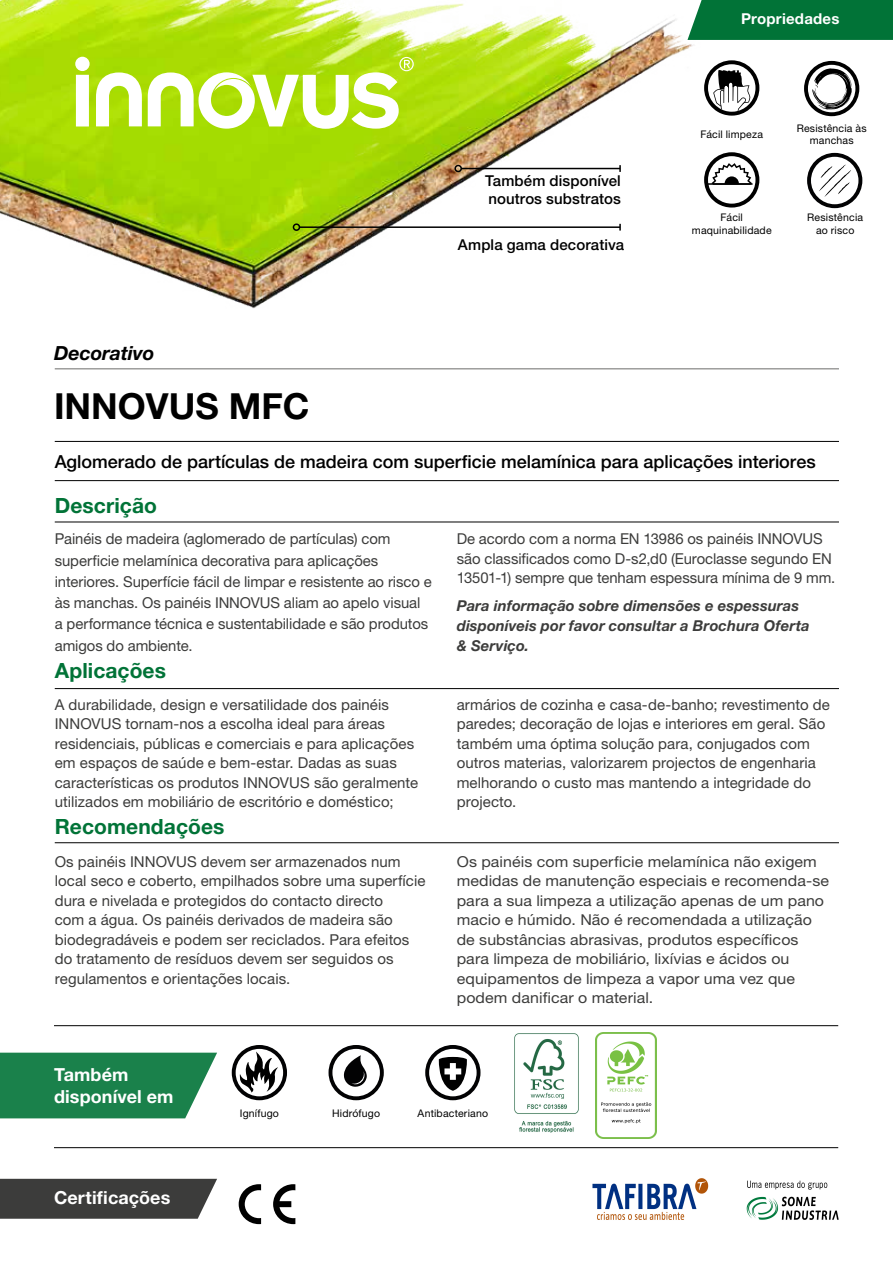
<style>
.page{position:relative;width:893px;height:1263px;background:#fff}
.page>*{position:absolute;margin:0;border:0;box-sizing:border-box;transform-origin:0 0}
.t1{font:700 36px "Helvetica Neue LT Pro";color:#000}
.t2{font:700 21px "Helvetica Neue LT Pro";letter-spacing:.005em;color:#017337}
.t3{font:italic 700 19.5px "Helvetica Neue LT Pro";color:#000}
.t4{font:500 18px "Helvetica Neue LT Pro";color:#000}
.t5{font:700 18px/21.6px "Helvetica Neue LT Pro";letter-spacing:.005em;color:#fff}
.t6{font:15px/19.5px "Helvetica Neue LT Pro";letter-spacing:.005em;color:#3c3c3b}
.t7{font:15px/19.5px "Helvetica Neue LT Pro";letter-spacing:.005em;color:#3c3c3b;scale:1.06 1}
.t8{font:italic 700 15px/19.6px "Helvetica Neue LT Pro";letter-spacing:.005em;color:#3c3c3b}
.t9{font:500 15px/18px "Helvetica Neue LT Pro";letter-spacing:.005em;color:#000}
.t10{font:700 15px "Helvetica Neue LT Pro";letter-spacing:.015em;color:#fff}
.t11{font:10.5px/12.6px "Helvetica Neue LT Pro";letter-spacing:.015em;color:#000;text-align:center}
</style>
<div class="page">
<img style="left:0;top:0;width:693px;height:308px">
<div style="left:76px;top:75px;width:13px;height:51px;background:#fff"></div>
<div style="left:75px;top:57px;width:15px;height:14px;background:#fff;border-radius:50%"></div>
<svg style="left:96px;top:72px;width:46px;height:54px"></svg>
<svg style="left:148px;top:57px;width:266px;height:72px"></svg>
<hr style="left:55px;top:368px;width:784px;height:1px;background:#9d9d9c">
<hr style="left:55px;top:441px;width:784px;height:1px;background:#000">
<hr style="left:55px;top:480px;width:784px;height:1px;background:#000">
<hr style="left:55px;top:522px;width:784px;height:1px;background:#000">
<div style="left:687px;top:0;width:206px;height:40px;background:#017337"></div>
<hr style="left:55px;top:688px;width:784px;height:1px;background:#000">
<hr style="left:55px;top:842px;width:784px;height:1px;background:#000">
<hr style="left:54px;top:1147px;width:784px;height:1px;background:#000">
<hr style="left:54px;top:1025px;width:784px;height:1px;background:#000">
<svg style="left:0;top:1053px;width:217px;height:65px;background:#2a8a58"></svg>
<div style="left:0;top:1179px;width:217px;height:40px;background:#3c3c3b"></div>
<svg style="left:232px;top:1045px;width:55px;height:55px"></svg>
<hr style="left:299px;top:226px;width:321px;height:2px;background:#000">
<div style="left:293px;top:223px;width:7px;height:8px;border:2px solid #000;border-radius:50%"></div>
<svg style="left:619px;top:224px;width:2px;height:7px"></svg>
<hr style="left:461px;top:168px;width:159px;height:1px;background:#000">
<div style="left:454px;top:165px;width:8px;height:7px;border:2px solid #000;border-radius:50%"></div>
<svg style="left:619px;top:165px;width:2px;height:7px"></svg>
<svg style="left:704px;top:60px;width:55px;height:56px"></svg>
<svg style="left:704px;top:152px;width:55px;height:56px"></svg>
<svg style="left:804px;top:61px;width:55px;height:55px"></svg>
<svg style="left:807px;top:153px;width:55px;height:55px"></svg>
<svg style="left:329px;top:1045px;width:55px;height:55px"></svg>
<svg style="left:425px;top:1045px;width:55px;height:55px"></svg>
<svg style="left:273px;top:1184px;width:22px;height:40px"></svg>
<svg style="left:239px;top:1184px;width:22px;height:40px"></svg>
<img style="left:514px;top:1033px;width:64px;height:100px">
<img style="left:596px;top:1032px;width:61px;height:107px">
<img style="left:592px;top:1178px;width:247px;height:42px">
<p class="t10" style="left:741px;top:10px;width:100px">Propriedades</p>
<h3 class="t3" style="left:54px;top:341px;width:102px">Decorativo</h3>
<h1 class="t1" style="left:54px;top:384px;width:257px">INNOVUS MFC</h1>
<p class="t9" style="left:485px;top:171px;width:137px">Também disponível noutros substratos</p>
<p class="t9" style="left:458px;top:235px;width:168px">Ampla gama decorativa</p>
<p class="t11" style="left:700px;top:128px;width:64px">Fácil limpeza</p>
<p class="t11" style="left:797px;top:121px;width:71px">Resistência às manchas</p>
<p class="t11" style="left:692px;top:211px;width:81px">Fácil maquinabilidade</p>
<p class="t11" style="left:807px;top:211px;width:57px">Resistência ao risco</p>
<p class="t4" style="left:55px;top:451px;width:762px">Aglomerado de partículas de madeira com superficie melamínica para aplicações interiores</p>
<h2 class="t2" style="left:55px;top:492px;width:104px">Descrição</h2>
<p class="t6" style="left:55px;top:528px;width:379px;line-height:21.3px">Painéis de madeira (aglomerado de partículas) com superficie melamínica decorativa para aplicações interiores. Superfície fácil de limpar e resistente ao risco e às manchas. Os painéis INNOVUS aliam ao apelo visual a performance técnica e sustentabilidade e são produtos amigos do ambiente.</p>
<p class="t6" style="left:457px;top:529px;width:380px">De acordo com a norma EN 13986 os painéis INNOVUS são classificados como D-s2,d0 (Euroclasse segundo EN<br>13501-1) sempre que tenham espessura mínima de 9 mm.</p>
<p class="t8" style="left:457px;top:596px;width:355px">Para informação sobre dimensões e espessuras disponíveis por favor consultar a Brochura Oferta &amp; Serviço.</p>
<h2 class="t2" style="left:55px;top:658px;width:113px">Aplicações</h2>
<p class="t6" style="left:55px;top:694px;width:365px">A durabilidade, design e versatilidade dos painéis INNOVUS tornam-nos a escolha ideal para áreas residenciais, públicas e comerciais e para aplicações em espaços de saúde e bem-estar. Dadas as suas características os produtos INNOVUS são geralmente utilizados em mobiliário de escritório e doméstico;</p>
<p class="t6" style="left:457px;top:694px;width:375px">armários de cozinha e casa-de-banho; revestimento de paredes; decoração de lojas e interiores em geral. São também uma óptima solução para, conjugados com outros materias, valorizarem projectos de engenharia melhorando o custo mas mantendo a integridade do projecto.</p>
<h2 class="t2" style="left:55px;top:813px;width:171px">Recomendações</h2>
<p class="t6" style="left:55px;top:851px;width:372px">Os painéis INNOVUS devem ser armazenados num local seco e coberto, empilhados sobre uma superfície dura e nivelada e protegidos do contacto directo<br>com a água. Os painéis derivados de madeira são biodegradáveis e podem ser reciclados. Para efeitos do tratamento de resíduos devem ser seguidos os regulamentos e orientações locais.</p>
<p class="t7" style="left:457px;top:851px;width:353px">Os painéis com superficie melamínica não exigem medidas de manutenção especiais e recomenda-se para a sua limpeza a utilização apenas de um pano macio e húmido. Não é recomendada a utilização de substâncias abrasivas, produtos específicos para limpeza de mobiliário, lixívias e ácidos ou equipamentos de limpeza a vapor uma vez que podem danificar o material.</p>
<p class="t5" style="left:54px;top:1063px;width:121px">Também disponível em</p>
<p class="t5" style="left:54px;top:1186px;width:118px">Certificações</p>
<p class="t11" style="left:240px;top:1106px;width:41px">Ignífugo</p>
<p class="t11" style="left:332px;top:1106px;width:50px">Hidrófugo</p>
<p class="t11" style="left:418px;top:1106px;width:72px">Antibacteriano</p>
</div>
